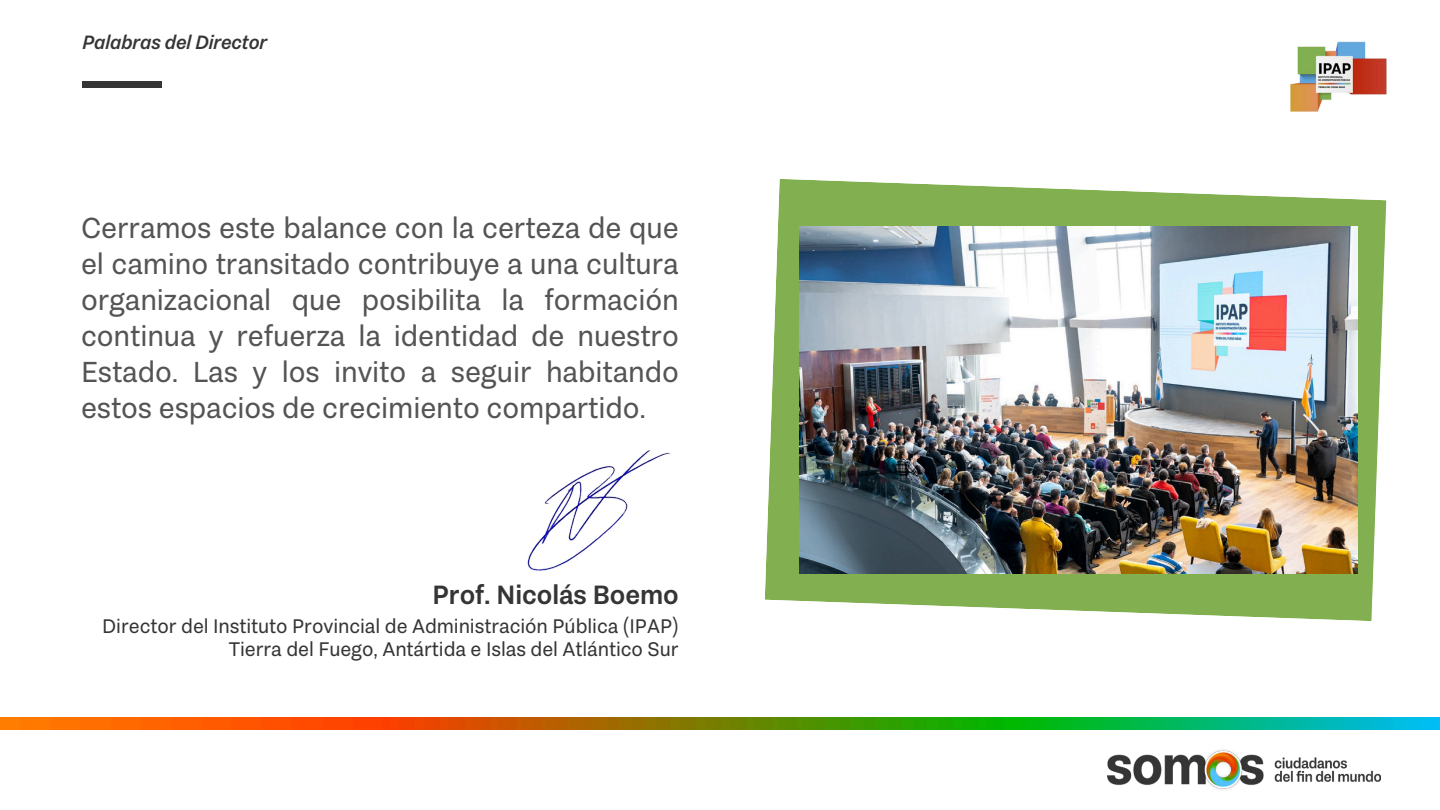
<style>
.page{position:relative;width:1440px;height:810px;background:#fff}
.page>*{position:absolute;margin:0;border:0;box-sizing:border-box;transform-origin:0 0}
.t1{font:30px/36px "Passenger Sans";letter-spacing:-.005em;color:#545454;text-align:justify}
.t2{font:600 27.4px "Passenger Sans";letter-spacing:-.005em;color:#353535}
.t3{font:20.4px/24px "Passenger Sans";letter-spacing:-.005em;color:#353535;text-align:right}
.t4{font:italic 600 20px "Passenger Sans";letter-spacing:-.005em;color:#353535}
</style>
<div class="page">
<img style="left:1290px;top:41px;width:97px;height:71px">
<img style="left:1107px;top:750px;width:274px;height:40px">
<svg style="left:765px;top:179px;width:621px;height:442px;fill:#82b050"></svg>
<img style="left:527px;top:450px;width:143px;height:121px">
<img style="left:0;top:717px;width:1440px;height:12px">
<div style="left:83px;top:81px;width:79px;height:7px;background:#353535"></div>
<img style="left:800px;top:226px;width:558px;height:348px">
<p class="t4" style="left:83px;top:31px;width:186px">Palabras del Director</p>
<p class="t1" style="left:81px;top:210px;width:599px">Cerramos este balance con la certeza de que el camino transitado contribuye a una cultura organizacional que posibilita la formación continua y refuerza la identidad de nuestro Estado. Las y los invito a seguir habitando estos espacios de crecimiento compartido.</p>
<p class="t2" style="left:432px;top:579px;width:248px">Prof. Nicolás Boemo</p>
<p class="t3" style="left:102px;top:614px;width:578px">Director del Instituto Provincial de Administración Pública (IPAP)<br>Tierra del Fuego, Antártida e Islas del Atlántico Sur</p>
</div>
